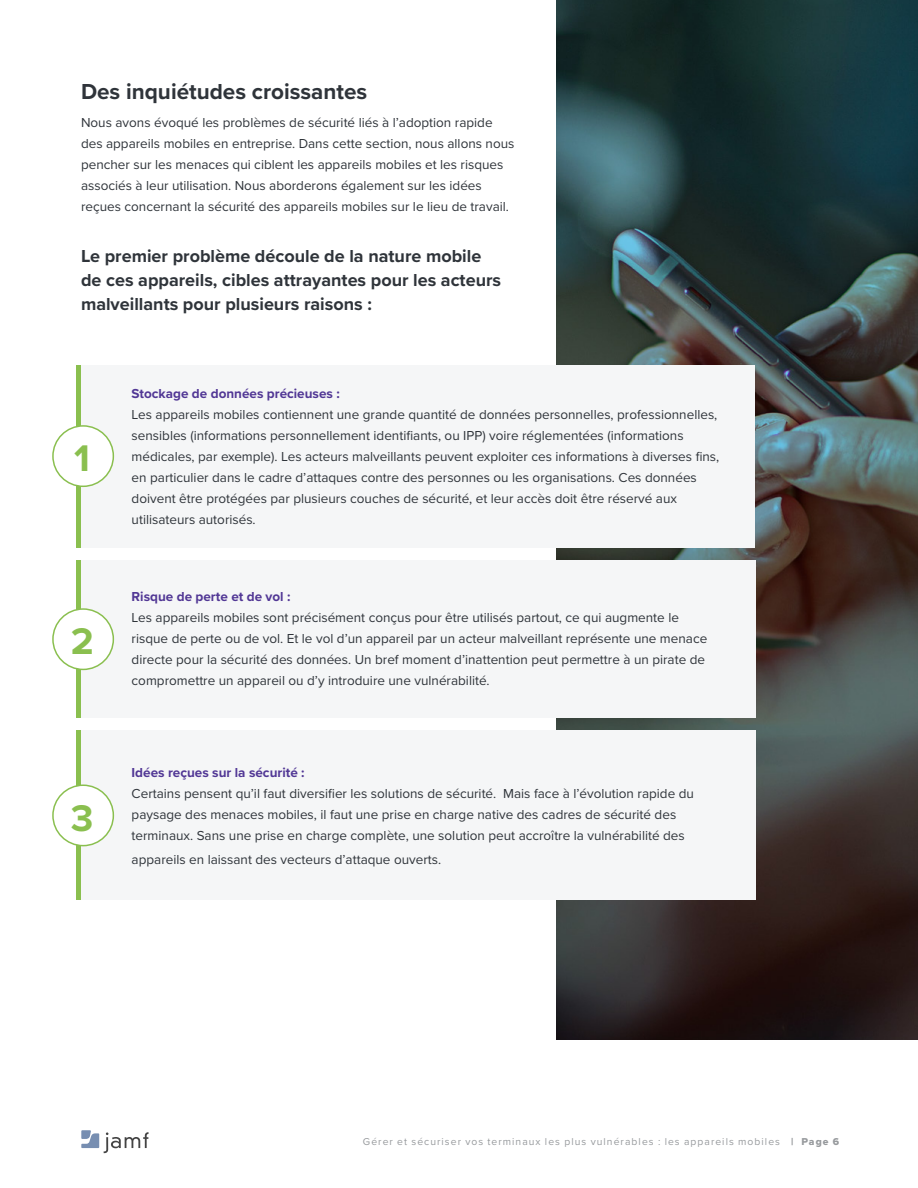
<style>
.page{position:relative;width:918px;height:1188px;background:#fff}
.page>*{position:absolute;margin:0;border:0;box-sizing:border-box;transform-origin:0 0}
.t1{font:700 38.4px "Proxima Nova";color:#8abf4f}
.t2{font:700 22.5px "Proxima Nova";color:#2f343a}
.t3{font:700 18px/24px "Proxima Nova";color:#2f343a}
.t4{font:13.5px/21px "Proxima Nova";color:#2f343a}
.t5{font:700 13.5px "Proxima Nova";color:#513795}
.t6{font:10.35px "Proxima Nova";letter-spacing:.1em;color:#979a9d}
.s1{font-family:"Proxima Nova Extrabld"}
</style>
<div class="page">
<img style="left:556px;top:0;width:362px;height:1040px">
<div style="left:77px;top:365px;width:678px;height:182px;background:#f5f6f7"></div>
<div style="left:78px;top:560px;width:678px;height:158px;background:#f5f6f7"></div>
<div style="left:78px;top:731px;width:678px;height:169px;background:#f5f6f7"></div>
<svg style="left:81px;top:1130px;width:67px;height:23px"></svg>
<hr style="left:77px;top:365px;width:4px;height:182px;background:#8abf4f">
<hr style="left:77px;top:560px;width:4px;height:158px;background:#8abf4f">
<hr style="left:77px;top:731px;width:4px;height:169px;background:#8abf4f">
<div style="left:53px;top:426px;width:60px;height:60px;background:#fff;border-radius:50%"></div>
<div style="left:52px;top:425px;width:62px;height:62px;border:2px solid #8abf4f;border-radius:50%"></div>
<div style="left:53px;top:609px;width:60px;height:60px;background:#fff;border-radius:50%"></div>
<div style="left:52px;top:608px;width:62px;height:62px;border:2px solid #8abf4f;border-radius:50%"></div>
<div style="left:53px;top:785px;width:60px;height:61px;background:#fff;border-radius:50%"></div>
<div style="left:52px;top:784px;width:62px;height:62px;border:2px solid #8abf4f;border-radius:50%"></div>
<h2 class="t2" style="left:81px;top:74px;width:288px">Des inquiétudes croissantes</h2>
<p class="t4" style="left:81px;top:111px;width:435px">Nous avons évoqué les problèmes de sécurité liés à l’adoption rapide des appareils mobiles en entreprise. Dans cette section, nous allons nous pencher sur les menaces qui ciblent les appareils mobiles et les risques associés à leur utilisation. Nous aborderons également sur les idées reçues concernant la sécurité des appareils mobiles sur le lieu de travail.</p>
<h3 class="t3" style="left:81px;top:243px;width:422px">Le premier problème découle de la nature mobile de ces appareils, cibles attrayantes pour les acteurs malveillants pour plusieurs raisons :</h3>
<h1 class="t1" style="left:74px;top:430px;width:17px">1</h1>
<h1 class="t1" style="left:71px;top:613px;width:25px">2</h1>
<h1 class="t1" style="left:71px;top:789px;width:24px">3</h1>
<p class="t5" style="left:132px;top:384px;width:210px">Stockage de données précieuses :</p>
<p class="t4" style="left:132px;top:404px;width:589px">Les appareils mobiles contiennent une grande quantité de données personnelles, professionnelles, sensibles (informations personnellement identifiants, ou IPP) voire réglementées (informations médicales, par exemple). Les acteurs malveillants peuvent exploiter ces informations à diverses fins, en particulier dans le cadre d’attaques contre des personnes ou les organisations. Ces données doivent être protégées par plusieurs couches de sécurité, et leur accès doit être réservé aux utilisateurs autorisés.</p>
<p class="t5" style="left:132px;top:587px;width:160px">Risque de perte et de vol :</p>
<p class="t4" style="left:132px;top:607px;width:577px">Les appareils mobiles sont précisément conçus pour être utilisés partout, ce qui augmente le risque de perte ou de vol. Et le vol d’un appareil par un acteur malveillant représente une menace directe pour la sécurité des données. Un bref moment d’inattention peut permettre à un pirate de compromettre un appareil ou d’y introduire une vulnérabilité.</p>
<p class="t5" style="left:132px;top:763px;width:175px">Idées reçues sur la sécurité :</p>
<p class="t4" style="left:132px;top:783px;width:564px">Certains pensent qu’il faut diversifier les solutions de sécurité. Mais face à l’évolution rapide du paysage des menaces mobiles, il faut une prise en charge native des cadres de sécurité des terminaux. Sans une prise en charge complète, une solution peut accroître la vulnérabilité des</p>
<p class="t4" style="left:132px;top:849px;width:311px">appareils en laissant des vecteurs d’attaque ouverts.</p>
<p class="t6" style="left:363px;top:1134px;width:478px">Gérer et sécuriser vos terminaux les plus vulnérables : les appareils mobiles <span class="s1">| Page 6</span></p>
</div>
